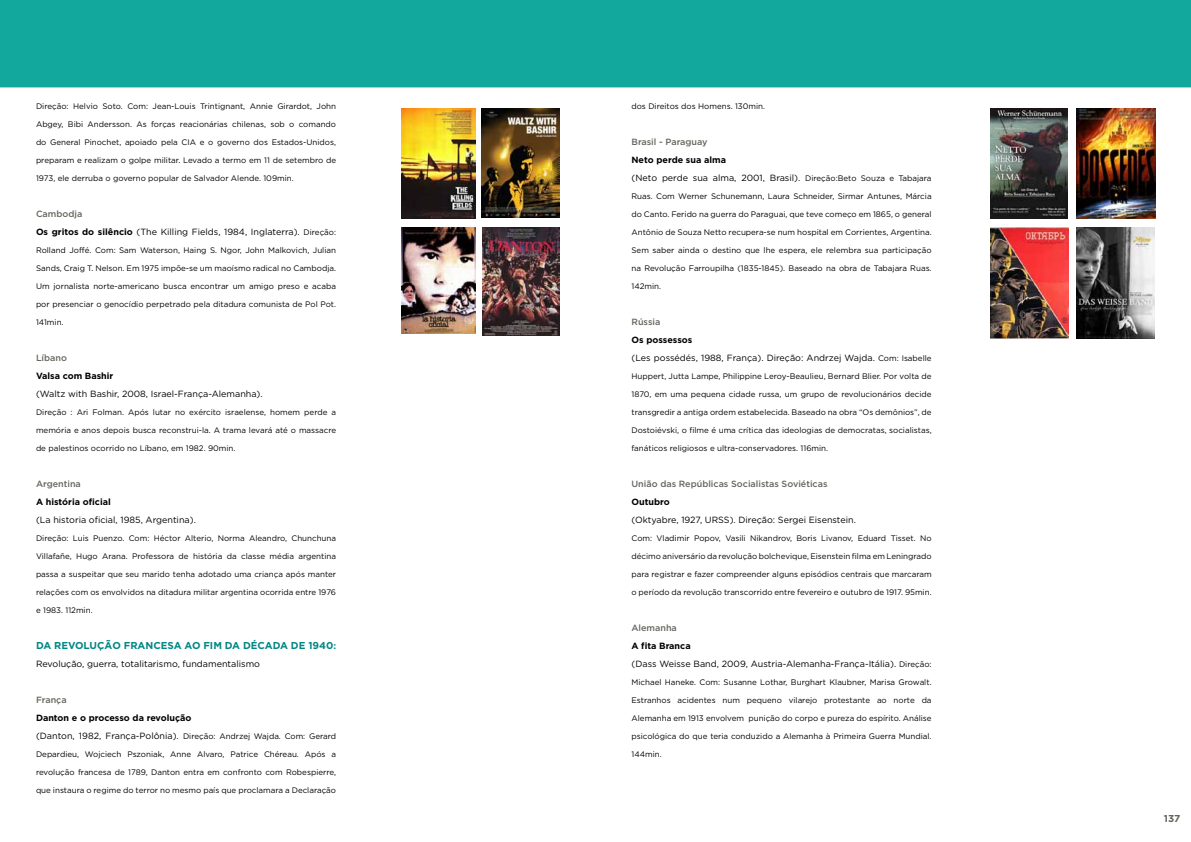
<style>
.page{position:relative;width:1191px;height:842px;background:#fff}
.page>*{position:absolute;margin:0;border:0;box-sizing:border-box;transform-origin:0 0}
.t1{font:700 10px "Gotham HTF";color:#008785}
.t2{font:700 10px "Gotham HTF";color:#65655e}
.t3{font:9px/18px "Gotham HTF";color:#000}
.t4{font:500 9px "Gotham HTF";color:#65655e}
.t5{font:700 9px "Gotham HTF";color:#000}
.t6{font:8px "Gotham HTF";color:#000}
.s1{font-weight:500;color:#65655e}
.s2{font-weight:700}
.s3{font-size:8px}
.s4{font-size:9px}
</style>
<div class="page">
<img style="left:0;top:0;width:1191px;height:339px">
<img style="left:401px;top:108px;width:74px;height:110px">
<img style="left:482px;top:108px;width:77px;height:110px">
<img style="left:401px;top:228px;width:74px;height:105px">
<img style="left:482px;top:228px;width:77px;height:108px">
<img style="left:990px;top:109px;width:77px;height:109px">
<img style="left:1076px;top:109px;width:79px;height:109px">
<img style="left:990px;top:227px;width:78px;height:112px">
<img style="left:1076px;top:227px;width:79px;height:112px">
<p class="t6" style="left:36px;top:101px;width:301px">Direção: Helvio Soto. Com: Jean-Louis Trintignant, Annie Girardot, John</p>
<p class="t6" style="left:36px;top:119px;width:301px">Abgey, Bibi Andersson. As forças reacionárias chilenas, sob o comando</p>
<p class="t6" style="left:36px;top:137px;width:301px">do General Pinochet, apoiado pela CIA e o governo dos Estados-Unidos,</p>
<p class="t6" style="left:36px;top:155px;width:301px">preparam e realizam o golpe militar. Levado a termo em 11 de setembro de</p>
<p class="t6" style="left:36px;top:173px;width:259px">1973, ele derruba o governo popular de Salvador Alende. 109min.</p>
<p class="t3" style="left:36px;top:204px;width:302px"><span class="s1">Cambodja<br></span><span class="s2">Os gritos do silêncio</span> (The Killing Fields, 1984, Inglaterra). <span class="s3">Direção:</span></p>
<p class="t6" style="left:36px;top:245px;width:301px">Rolland Joffé. Com: Sam Waterson, Haing S. Ngor, John Malkovich, Julian</p>
<p class="t6" style="left:36px;top:263px;width:301px">Sands, Craig T. Nelson. Em 1975 impõe-se um maoísmo radical no Cambodja.</p>
<p class="t6" style="left:36px;top:281px;width:301px">Um jornalista norte-americano busca encontrar um amigo preso e acaba</p>
<p class="t6" style="left:36px;top:299px;width:302px">por presenciar o genocídio perpetrado pela ditadura comunista de Pol Pot.</p>
<p class="t6" style="left:36px;top:317px;width:29px">141min.</p>
<p class="t4" style="left:36px;top:352px;width:32px">Líbano</p>
<p class="t5" style="left:36px;top:370px;width:79px">Valsa com Bashir</p>
<p class="t3" style="left:36px;top:384px;width:228px">(Waltz with Bashir, 2008, Israel-França-Alemanha).</p>
<p class="t6" style="left:36px;top:407px;width:302px">Direção : Ari Folman. Após lutar no exército israelense, homem perde a</p>
<p class="t6" style="left:36px;top:425px;width:302px">memória e anos depois busca reconstrui-la. A trama levará até o massacre</p>
<p class="t6" style="left:36px;top:443px;width:201px">de palestinos ocorrido no Líbano, em 1982. 90min.</p>
<p class="t4" style="left:36px;top:478px;width:46px">Argentina</p>
<p class="t5" style="left:36px;top:496px;width:76px">A história oficial</p>
<p class="t3" style="left:36px;top:510px;width:161px">(La historia oficial, 1985, Argentina).</p>
<p class="t6" style="left:36px;top:533px;width:302px">Direção: Luis Puenzo. Com: Héctor Alterio, Norma Aleandro, Chunchuna</p>
<p class="t6" style="left:36px;top:551px;width:301px">Villafañe, Hugo Arana. Professora de história da classe média argentina</p>
<p class="t6" style="left:36px;top:569px;width:301px">passa a suspeitar que seu marido tenha adotado uma criança após manter</p>
<p class="t6" style="left:36px;top:587px;width:301px">relações com os envolvidos na ditadura militar argentina ocorrida entre 1976</p>
<p class="t6" style="left:36px;top:605px;width:58px">e 1983. 112min.</p>
<p class="t1" style="left:36px;top:639px;width:133px">DA REVOLUÇÃO FRAN CESA</p>
<p class="t1" style="left:185px;top:639px;width:89px">AO FIM DA DÉCADA</p>
<p class="t1" style="left:291px;top:639px;width:47px">DE 1940<span class="s4">:</span></p>
<p class="t3" style="left:36px;top:654px;width:225px">Revolução, guerra, totalitarismo, fundamentalismo</p>
<p class="t4" style="left:36px;top:694px;width:32px">França</p>
<p class="t5" style="left:36px;top:712px;width:157px">Danton e o processo da revolução</p>
<p class="t6" style="left:36px;top:731px;width:302px"><span class="s4">(Danton, 1982, França-Polônia).</span> Direção: Andrzej Wajda. Com: Gerard</p>
<p class="t6" style="left:36px;top:749px;width:302px">Depardieu, Wojciech Pszoniak, Anne Alvaro, Patrice Chéreau. Após a</p>
<p class="t6" style="left:36px;top:767px;width:301px">revolução francesa de 1789, Danton entra em confronto com Robespierre,</p>
<p class="t6" style="left:36px;top:785px;width:301px">que instaura o regime do terror no mesmo país que proclamara a Declaração</p>
<p class="t6" style="left:631px;top:101px;width:135px">dos Direitos dos Homens. 130min.</p>
<p class="t4" style="left:631px;top:136px;width:78px">Brasil - Paraguay</p>
<p class="t3" style="left:631px;top:150px;width:301px"><span class="s2">Neto perde sua alma<br></span>(Neto perde sua alma, 2001, Brasil). <span class="s3">Direção:Beto Souza e Tabajara</span></p>
<p class="t6" style="left:631px;top:191px;width:302px">Ruas. Com Werner Schunemann, Laura Schneider, Sirmar Antunes, Márcia</p>
<p class="t6" style="left:631px;top:209px;width:301px">do Canto. Ferido na guerra do Paraguai, que teve começo em 1865, o general</p>
<p class="t6" style="left:631px;top:227px;width:302px">Antônio de Souza Netto recupera-se num hospital em Corrientes, Argentina.</p>
<p class="t6" style="left:631px;top:245px;width:302px">Sem saber ainda o destino que lhe espera, ele relembra sua participação</p>
<p class="t6" style="left:631px;top:263px;width:301px">na Revolução Farroupilha (1835-1845). Baseado na obra de Tabajara Ruas.</p>
<p class="t6" style="left:631px;top:281px;width:31px">142min.</p>
<p class="t4" style="left:631px;top:316px;width:30px">Rússia</p>
<p class="t3" style="left:631px;top:330px;width:301px"><span class="s2">Os possessos<br></span>(Les possédés, 1988, França). Direção: Andrzej Wajda. <span class="s3">Com: Isabelle</span></p>
<p class="t6" style="left:631px;top:371px;width:301px">Huppert, Jutta Lampe, Philippine Leroy-Beaulieu, Bernard Blier. Por volta de</p>
<p class="t6" style="left:631px;top:389px;width:302px">1870, em uma pequena cidade russa, um grupo de revolucionários decide</p>
<p class="t6" style="left:631px;top:407px;width:302px">transgredir a antiga ordem estabelecida. Baseado na obra “Os demônios”, de</p>
<p class="t6" style="left:631px;top:425px;width:301px">Dostoiévski, o filme é uma crítica das ideologias de democratas, socialistas,</p>
<p class="t6" style="left:631px;top:443px;width:198px">fanáticos religiosos e ultra-conservadores. 116min.</p>
<p class="t4" style="left:631px;top:478px;width:197px">União das Repúblicas Socialistas Soviéticas</p>
<p class="t5" style="left:631px;top:496px;width:40px">Outubro</p>
<p class="t3" style="left:631px;top:510px;width:226px">(Oktyabre, 1927, URSS). Direção: Sergei Eisenstein.</p>
<p class="t6" style="left:631px;top:533px;width:302px">Com: Vladimir Popov, Vasili Nikandrov, Boris Livanov, Eduard Tisset. No</p>
<p class="t6" style="left:631px;top:551px;width:301px">décimo aniversário da revolução bolchevique, Eisenstein filma em Leningrado</p>
<p class="t6" style="left:631px;top:569px;width:302px">para registrar e fazer compreender alguns episódios centrais que marcaram</p>
<p class="t6" style="left:631px;top:587px;width:302px">o período da revolução transcorrido entre fevereiro e outubro de 1917. 95min.</p>
<p class="t4" style="left:631px;top:622px;width:47px">Alemanha</p>
<p class="t3" style="left:631px;top:636px;width:302px"><span class="s2">A fita Branca<br></span>(Dass Weisse Band, 2009, Austria-Alemanha-França-Itália). <span class="s3">Direção:</span></p>
<p class="t6" style="left:631px;top:677px;width:301px">Michael Haneke. Com: Susanne Lothar, Burghart Klaubner, Marisa Growalt.</p>
<p class="t6" style="left:631px;top:695px;width:301px">Estranhos acidentes num pequeno vilarejo protestante ao norte da</p>
<p class="t6" style="left:631px;top:713px;width:302px">Alemanha em 1913 envolvem punição do corpo e pureza do espírito. Análise</p>
<p class="t6" style="left:631px;top:731px;width:301px">psicológica do que teria conduzido a Alemanha à Primeira Guerra Mundial.</p>
<p class="t6" style="left:631px;top:749px;width:32px">144min.</p>
<p class="t2" style="left:1163px;top:813px;width:18px">137</p>
</div>
